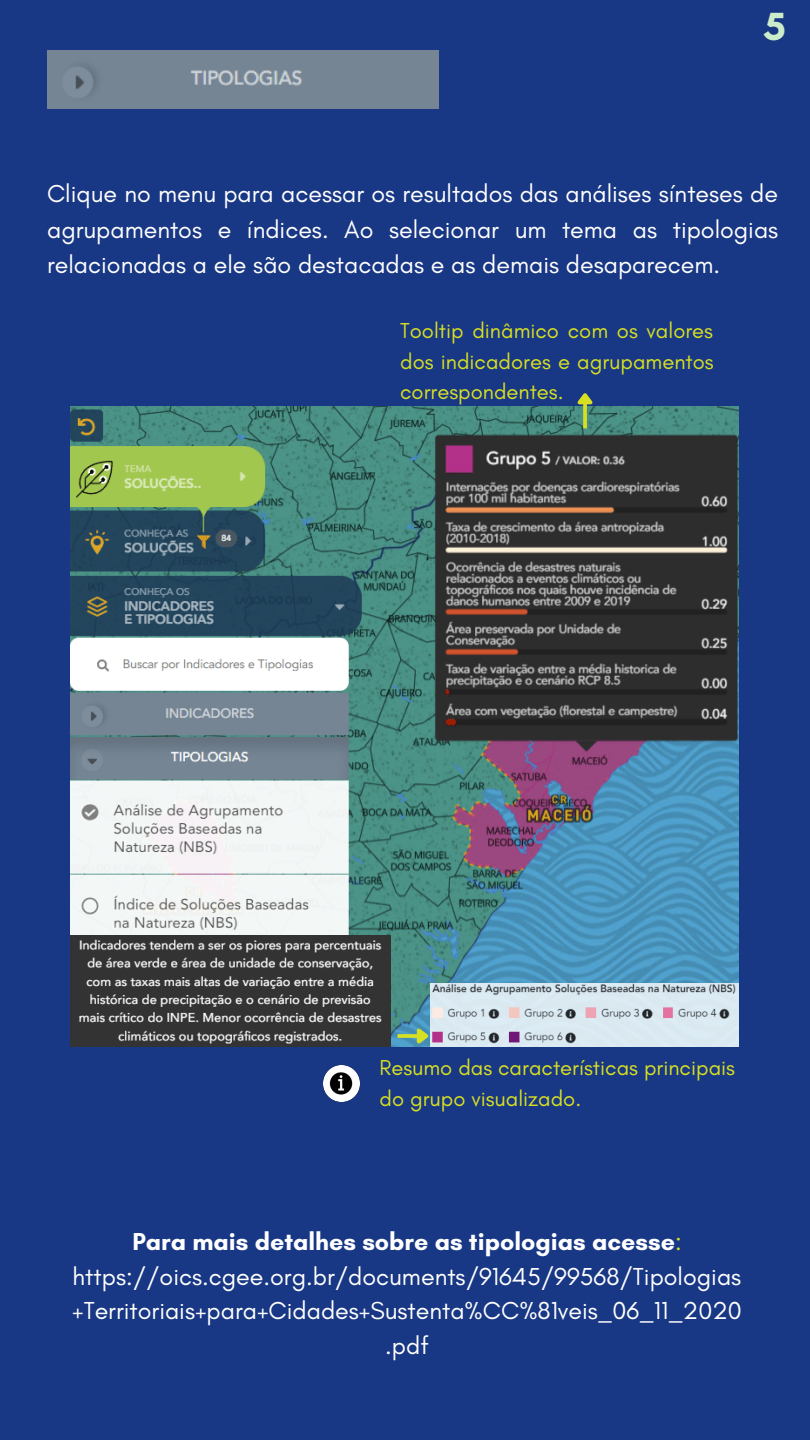
<style>
.page{position:relative;width:810px;height:1440px;background:#183784}
.page>*{position:absolute;margin:0;border:0;box-sizing:border-box;transform-origin:0 0}
.t1{font:700 40px "Glacial Indifference";color:#ccedca}
.t2{font:25px/34.5px "Glacial Indifference";color:#fff;text-align:justify}
.t3{font:22px/30.8px "Glacial Indifference";color:#d7df23;text-align:justify}
.s1{font-weight:700}
.s2{color:#d7df23}
</style>
<div class="page">
<img style="left:47px;top:50px;width:392px;height:58px">
<img style="left:70px;top:406px;width:669px;height:641px">
<img style="left:431px;top:984px;width:308px;height:63px">
<svg style="left:583px;top:408px;width:4px;height:20px"></svg>
<svg style="left:574px;top:393px;width:24px;height:15px"></svg>
<img style="left:70px;top:935px;width:321px;height:112px">
<svg style="left:397px;top:1034px;width:16px;height:4px"></svg>
<svg style="left:413px;top:1025px;width:20px;height:22px"></svg>
<img style="left:323px;top:1065px;width:36px;height:36px">
<img style="left:330px;top:1072px;width:23px;height:24px">
<h1 class="t1" style="left:764px;top:2px;width:23px">5</h1>
<p class="t2" style="left:47px;top:176px;width:733px;line-height:35.2px">Clique no menu para acessar os resultados das análises sínteses de agrupamentos e índices. Ao selecionar um tema as tipologias relacionadas a ele são destacadas e as demais desaparecem.</p>
<p class="t3" style="left:400px;top:315px;width:315px">Tooltip dinâmico com os valores dos indicadores e agrupamentos correspondentes.</p>
<p class="t3" style="left:380px;top:1052px;width:357px">Resumo das características principais do grupo visualizado.</p>
<p class="t2" style="left:72px;top:1224px;width:671px;text-align:center"><span class="s1">Para mais detalhes sobre as tipologias acesse</span><span class="s2">: </span>https://oics.cgee.org.br/documents/91645/99568/Tipologias +Territoriais+para+Cidades+Sustenta%CC%81veis_06_11_2020 .pdf</p>
</div>
